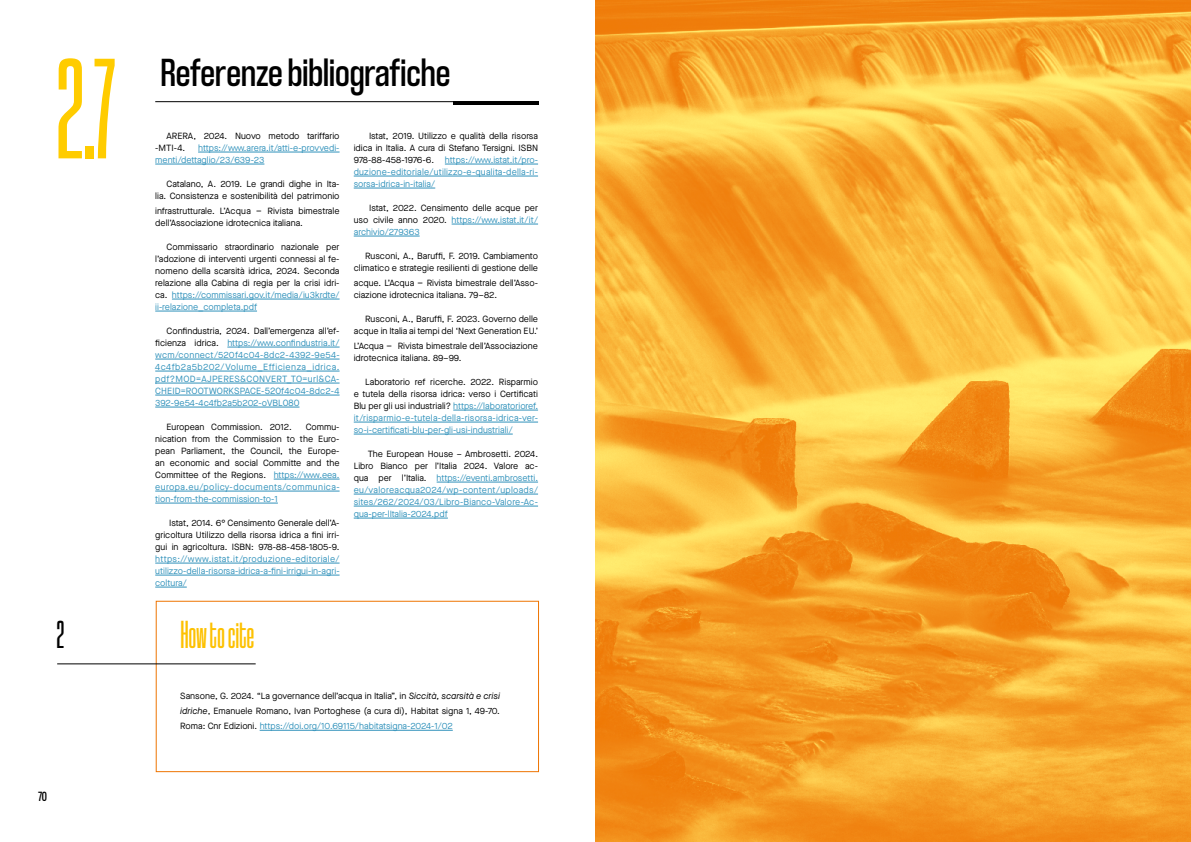
<style>
.page{position:relative;width:1191px;height:842px;background:#fff}
.page>*{position:absolute;margin:0;border:0;box-sizing:border-box;transform-origin:0 0}
.t1{font:150px "Coolvetica Crammed Rg";color:#fc0}
.t2{font:41px "Coolvetica Condensed Rg";color:#000}
.t3{font:41px "Coolvetica Crammed Rg";letter-spacing:.01em;color:#fdc100}
.t4{font:41px "Coolvetica Crammed Rg";color:#000}
.t5{font:14px "Coolvetica Condensed Rg";color:#000}
.t6{font:9px/12px "Maison Neue";color:#000;text-align:justify}
.t7{font:9px/12px "Maison Neue";color:#3192bb;text-align:justify}
.s1{color:#3192bb}
.s2{font-size:10px}
.s3{color:#000}
.s4{font-style:italic}
</style>
<div class="page">
<img style="left:595px;top:0;width:596px;height:842px">
<hr style="left:198px;top:152px;width:141px;height:1px;background:#3192bb">
<hr style="left:155px;top:164px;width:109px;height:1px;background:#3192bb">
<hr style="left:172px;top:299px;width:167px;height:1px;background:#3192bb">
<hr style="left:155px;top:311px;width:102px;height:1px;background:#3192bb">
<hr style="left:227px;top:347px;width:112px;height:1px;background:#3192bb">
<hr style="left:155px;top:359px;width:184px;height:1px;background:#3192bb">
<hr style="left:155px;top:371px;width:184px;height:1px;background:#3192bb">
<hr style="left:155px;top:383px;width:184px;height:1px;background:#3192bb">
<hr style="left:155px;top:395px;width:184px;height:1px;background:#3192bb">
<hr style="left:155px;top:407px;width:144px;height:1px;background:#3192bb">
<hr style="left:274px;top:479px;width:65px;height:1px;background:#3192bb">
<hr style="left:155px;top:491px;width:184px;height:1px;background:#3192bb">
<hr style="left:155px;top:503px;width:123px;height:1px;background:#3192bb">
<hr style="left:155px;top:563px;width:184px;height:1px;background:#3192bb">
<hr style="left:155px;top:575px;width:184px;height:1px;background:#3192bb">
<hr style="left:155px;top:587px;width:32px;height:1px;background:#3192bb">
<hr style="left:445px;top:164px;width:93px;height:1px;background:#3192bb">
<hr style="left:354px;top:176px;width:184px;height:1px;background:#3192bb">
<hr style="left:354px;top:188px;width:81px;height:1px;background:#3192bb">
<hr style="left:451px;top:224px;width:87px;height:1px;background:#3192bb">
<hr style="left:354px;top:236px;width:66px;height:1px;background:#3192bb">
<hr style="left:453px;top:410px;width:85px;height:1px;background:#3192bb">
<hr style="left:354px;top:422px;width:184px;height:1px;background:#3192bb">
<hr style="left:354px;top:434px;width:159px;height:1px;background:#3192bb">
<hr style="left:436px;top:482px;width:102px;height:1px;background:#3192bb">
<hr style="left:354px;top:494px;width:184px;height:1px;background:#3192bb">
<hr style="left:354px;top:506px;width:184px;height:1px;background:#3192bb">
<hr style="left:354px;top:518px;width:94px;height:1px;background:#3192bb">
<hr style="left:155px;top:101px;width:383px;height:1px;background:#000">
<hr style="left:453px;top:101px;width:85px;height:4px;background:#000">
<div style="left:156px;top:601px;width:383px;height:171px;background:#fff;border:1px solid #ee7402"></div>
<hr style="left:260px;top:730px;width:193px;height:1px;background:#3192bb">
<hr style="left:57px;top:664px;width:199px;height:1px;background:#000">
<h1 class="t1" style="left:57px;top:31px;width:61px">2.7</h1>
<h2 class="t2" style="left:161px;top:47px;width:291px">Referenze bibliografiche</h2>
<p class="t6" style="left:155px;top:130px;width:186px;text-indent:11px">ARERA, 2024. Nuovo metodo tariffario -MTI-4.</p>
<p class="t6" style="left:354px;top:130px;width:186px;text-indent:15px">Istat, 2019. Utilizzo e qualità della risorsa idica in Italia. A cura di Stefano Tersigni. ISBN 978-88-458-1976-6. <span class="s1">https://www.istat.it/pro&shy;duzione-editoriale/utilizzo-e-qualita-della-ri&shy;sorsa-idrica-in-italia/</span></p>
<p class="t6" style="left:354px;top:202px;width:186px;text-indent:15px">Istat, 2022. Censimento delle acque per uso civile anno 2020. <span class="s1">https://www.istat.it/it/ archivio/279363</span></p>
<p class="t6" style="left:354px;top:250px;width:186px;text-align:right">Rusconi, A., Baruffi, F. 2019. Cambiamento climatico e strategie resilienti di gestione delle</p>
<p class="t6" style="left:354px;top:277px;width:186px">acque. L’Acqua <span class="s2">–</span> Rivista bimestrale dell’Asso&shy;ciazione idrotecnica italiana. 79–82.</p>
<p class="t6" style="left:354px;top:313px;width:186px;text-align:right">Rusconi, A., Baruffi, F. 2023. Governo delle acque in Italia ai tempi del ‘Next Generation EU.’</p>
<p class="t6" style="left:354px;top:340px;width:186px">L’Acqua <span class="s2">–</span> Rivista bimestrale dell’Associazione idrotecnica italiana. 89–99.</p>
<p class="t7" style="left:354px;top:376px;width:186px;text-indent:11px"><span class="s3">Laboratorio ref ricerche. 2022. Risparmio e tutela della risorsa idrica: verso i Certificati Blu per gli usi industriali?</span> https://laboratorioref. it/risparmio-e-tutela-della-risorsa-idrica-ver&shy;so-i-certificati-blu-per-gli-usi-industriali/</p>
<p class="t7" style="left:354px;top:448px;width:186px;text-indent:14px"><span class="s3">The European House – Ambrosetti. 2024.<br>Libro Bianco per l’Italia 2024. Valore ac&shy;qua per l’Italia.</span> https://eventi.ambrosetti. eu/valoreacqua2024/wp-content/uploads/ sites/262/2024/03/Libro-Bianco-Valore-Ac&shy;qua-per-lItalia-2024.pdf</p>
<p class="t7" style="left:155px;top:142px;width:186px;text-indent:43px">https://www.arera.it/atti-e-provvedi&shy;menti/dettaglio/23/639-23</p>
<p class="t6" style="left:155px;top:178px;width:186px;text-align:right">Catalano, A. 2019. Le grandi dighe in Ita&shy;lia. Consistenza e sostenibilità del patrimonio</p>
<p class="t6" style="left:155px;top:205px;width:186px">infrastrutturale. L’Acqua <span class="s2">–</span> Rivista bimestrale dell’Associazione idrotecnica italiana.</p>
<p class="t6" style="left:155px;top:241px;width:186px;text-indent:11px">Commissario straordinario nazionale per l’adozione di interventi urgenti connessi al fe&shy;nomeno della scarsità idrica, 2024. Seconda relazione alla Cabina di regia per la crisi idri&shy;ca. <span class="s1">https://commissari.gov.it/media/iu3krdte/ ii-relazione_completa.pdf</span></p>
<p class="t7" style="left:155px;top:325px;width:186px;text-indent:11px"><span class="s3">Confindustria, 2024. Dall’emergenza all’ef&shy;ficienza idrica.</span> https://www.confindustria.it/ wcm/connect/520f4c04-8dc2-4392-9e54- 4c4fb2a5b202/Volume_Efficienza_idrica. pdf?MOD=AJPERES&amp;CONVERT_TO=url&amp;CA-CHEID=ROOTWORKSPACE-520f4c04-8dc2-4<br>392-9e54-4c4fb2a5b202-oVBL080</p>
<p class="t6" style="left:167px;top:421px;width:127px">European Commission. 2012.</p>
<p class="t6" style="left:155px;top:421px;width:186px;text-indent:150px">Commu&shy;nication from the Commission to the Euro&shy;pean Parliament, the Council, the Europe&shy;an economic and social Committe and the Committee of the Regions. <span class="s1">https://www.eea. europa.eu/policy-documents/communica&shy;tion-from-the-commission-to-1</span></p>
<p class="t6" style="left:155px;top:517px;width:186px;text-indent:14px">Istat, 2014. 6° Censimento Generale dell’A&shy;gricoltura Utilizzo della risorsa idrica a fini irri&shy;gui in agricoltura. ISBN: 978-88-458-1805-9.</p>
<p class="t7" style="left:155px;top:553px;width:186px">https://www.istat.it/produzione-editoriale/ utilizzo-della-risorsa-idrica-a-fini-irrigui-in-agri&shy;coltura/</p>
<h2 class="t4" style="left:57px;top:614px;width:9px">2</h2>
<h2 class="t3" style="left:181px;top:614px;width:75px">How to cite</h2>
<p class="t6" style="left:180px;top:688px;width:321px;line-height:15px">Sansone, G. 2024. “La governance dell’acqua in Italia”, in <span class="s4">Siccità, scarsità e crisi idriche</span>, Emanuele Romano, Ivan Portoghese (a cura di), Habitat signa 1, 49-70.<br>Roma: Cnr Edizioni. <span class="s1">https://doi.org/10.69115/habitatsigna-2024-1/02</span></p>
<h3 class="t5" style="left:38px;top:787px;width:11px">70</h3>
</div>
